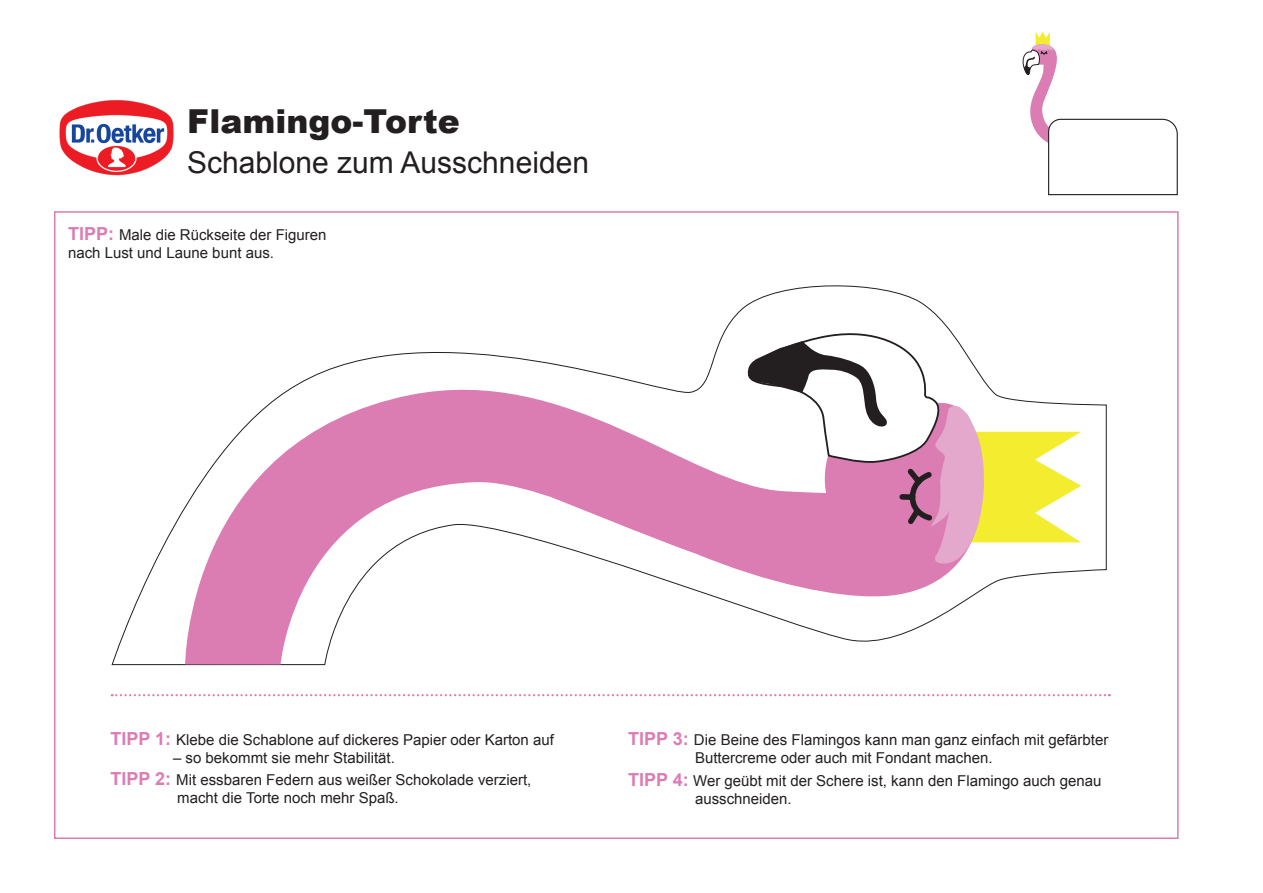
<style>
.page{position:relative;width:1263px;height:893px;background:#fff}
.page>*{position:absolute;margin:0;border:0;box-sizing:border-box;transform-origin:0 0}
.t1{font:900 33px "Arial";color:#231f20}
.t2{font:30px "Arial";color:#231f20}
.t3{font:15px "Arial";color:#231f20}
.s1{font-weight:700;font-size:18px;color:#db7db3}
</style>
<div class="page">
<svg style="left:111px;top:285px;width:996px;height:380px"></svg>
<svg style="left:185px;top:363px;width:713px;height:301px"></svg>
<svg style="left:552px;top:395px;width:436px;height:202px"></svg>
<svg style="left:745px;top:327px;width:336px;height:240px"></svg>
<img style="left:59px;top:100px;width:115px;height:76px">
<svg style="left:112px;top:694px;width:998px;height:2px"></svg>
<svg style="left:1022px;top:32px;width:156px;height:164px"></svg>
<p class="t1" style="left:187px;top:97px;width:274px">Flamingo-Torte</p>
<p class="t2" style="left:187px;top:143px;width:403px">Schablone zum Ausschneiden</p>
<p class="t3" style="left:68px;top:225px;width:260px"><span class="s1">TIPP:</span> Male die Rückseite der Figuren</p>
<p class="t3" style="left:68px;top:243px;width:207px">nach Lust und Laune bunt aus.</p>
<p class="t3" style="left:111px;top:730px;width:445px"><span class="s1">TIPP 1:</span> Klebe die Schablone auf dickeres Papier oder Karton auf</p>
<p class="t3" style="left:173px;top:748px;width:223px">– so bekommt sie mehr Stabilität.</p>
<p class="t3" style="left:111px;top:770px;width:422px"><span class="s1">TIPP 2:</span> Mit essbaren Federn aus weißer Schokolade verziert,</p>
<p class="t3" style="left:177px;top:788px;width:223px">macht die Torte noch mehr Spaß.</p>
<p class="t3" style="left:628px;top:730px;width:482px"><span class="s1">TIPP 3:</span> Die Beine des Flamingos kann man ganz einfach mit gefärbter</p>
<p class="t3" style="left:695px;top:748px;width:299px">Buttercreme oder auch mit Fondant machen.</p>
<p class="t3" style="left:628px;top:771px;width:475px"><span class="s1">TIPP 4:</span> Wer geübt mit der Schere ist, kann den Flamingo auch genau</p>
<p class="t3" style="left:695px;top:789px;width:98px">ausschneiden.</p>
</div>
